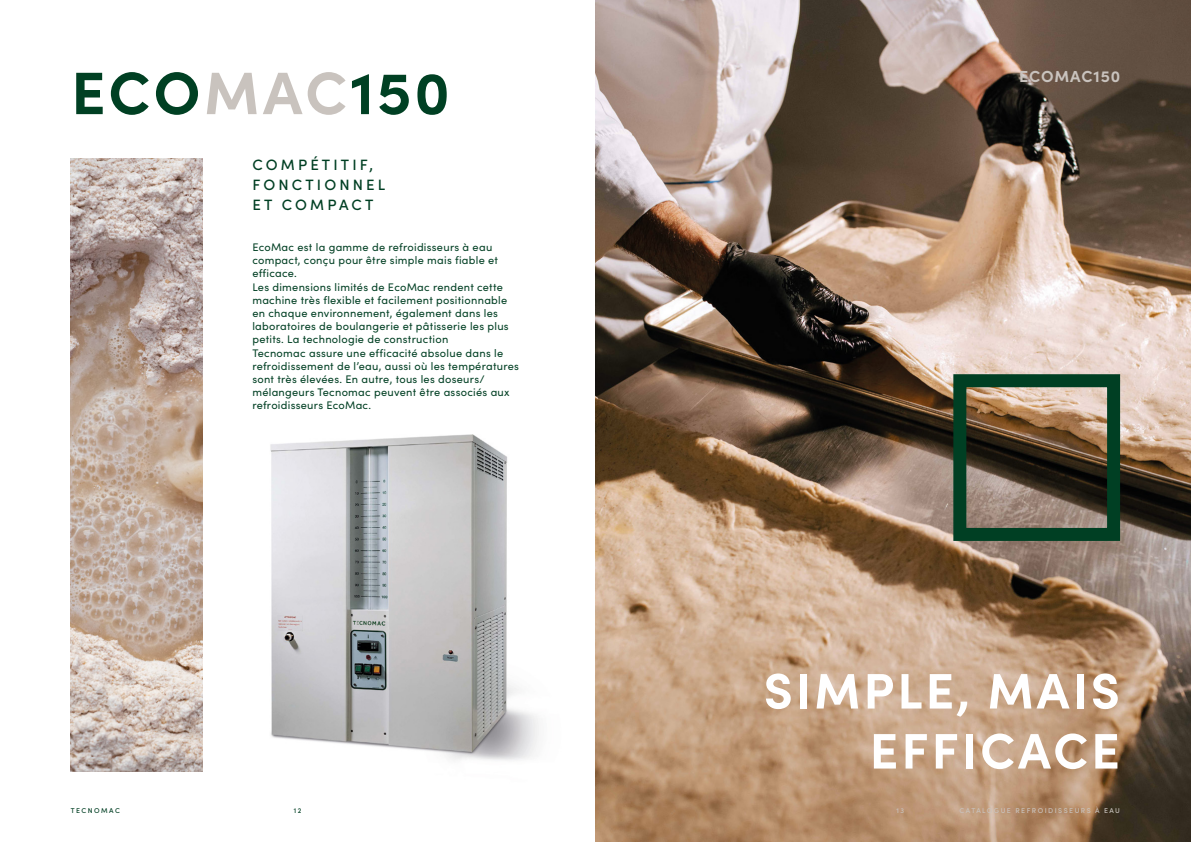
<style>
.page{position:relative;width:1191px;height:842px;background:#fff}
.page>*{position:absolute;margin:0;border:0;box-sizing:border-box;transform-origin:0 0}
.t1{font:700 60px "Sofia Pro";letter-spacing:.05em;color:#004023}
.t2{font:700 50px/60px "Sofia Pro";letter-spacing:.06em;color:#fff;text-align:right}
.t3{font:700 16px "Sofia Pro";letter-spacing:.05em;color:#c9c3be}
.t4{font:500 15px/20px "Sofia Pro";letter-spacing:.21em;color:#003f23}
.t5{font:11px/13.2px "Sofia Pro";letter-spacing:.025em;color:#003f23}
.t6{font:500 7px "Sofia Pro";letter-spacing:.21em;color:#c9c3be}
.t7{font:500 7px "Sofia Pro";letter-spacing:.21em;color:#003f23}
.s1{color:#c9c3be}
</style>
<div class="page">
<img style="left:270px;top:434px;width:269px;height:326px">
<img style="left:595px;top:0;width:596px;height:842px">
<svg style="left:946px;top:368px;width:180px;height:179px;background:#656450"></svg>
<img style="left:71px;top:159px;width:132px;height:612px">
<h1 class="t1" style="left:71px;top:47px;width:380px">ECO<span class="s1">MAC</span>150</h1>
<h3 class="t4" style="left:252px;top:153px;width:134px">COMPÉTITIF,<br>FONCTIONNEL<br>ET COMPACT</h3>
<p class="t5" style="left:252px;top:240px;width:268px">EcoMac est la gamme de refroidisseurs à eau compact, conçu pour être simple mais fiable et efficace.<br>Les dimensions limités de EcoMac rendent cette machine très flexible et facilement positionnable en chaque environnement, également dans les laboratoires de boulangerie et pâtisserie les plus petits. La technologie de construction<br>Tecnomac assure une efficacité absolue dans le refroidissement de l’eau, aussi où les températures sont très élevées. En autre, tous les doseurs/ mélangeurs Tecnomac peuvent être associés aux refroidisseurs EcoMac.</p>
<p class="t7" style="left:71px;top:805px;width:50px">TECNOMAC</p>
<p class="t7" style="left:294px;top:805px;width:9px">12</p>
<h3 class="t3" style="left:1019px;top:64px;width:102px">ECOMAC150</h3>
<h2 class="t2" style="left:763px;top:657px;width:358px">SIMPLE, MAIS<br>EFFICACE</h2>
<p class="t6" style="left:896px;top:805px;width:9px">13</p>
<p class="t6" style="left:959px;top:805px;width:162px">CATALOGUE REFROIDISSEURS À EAU</p>
</div>
